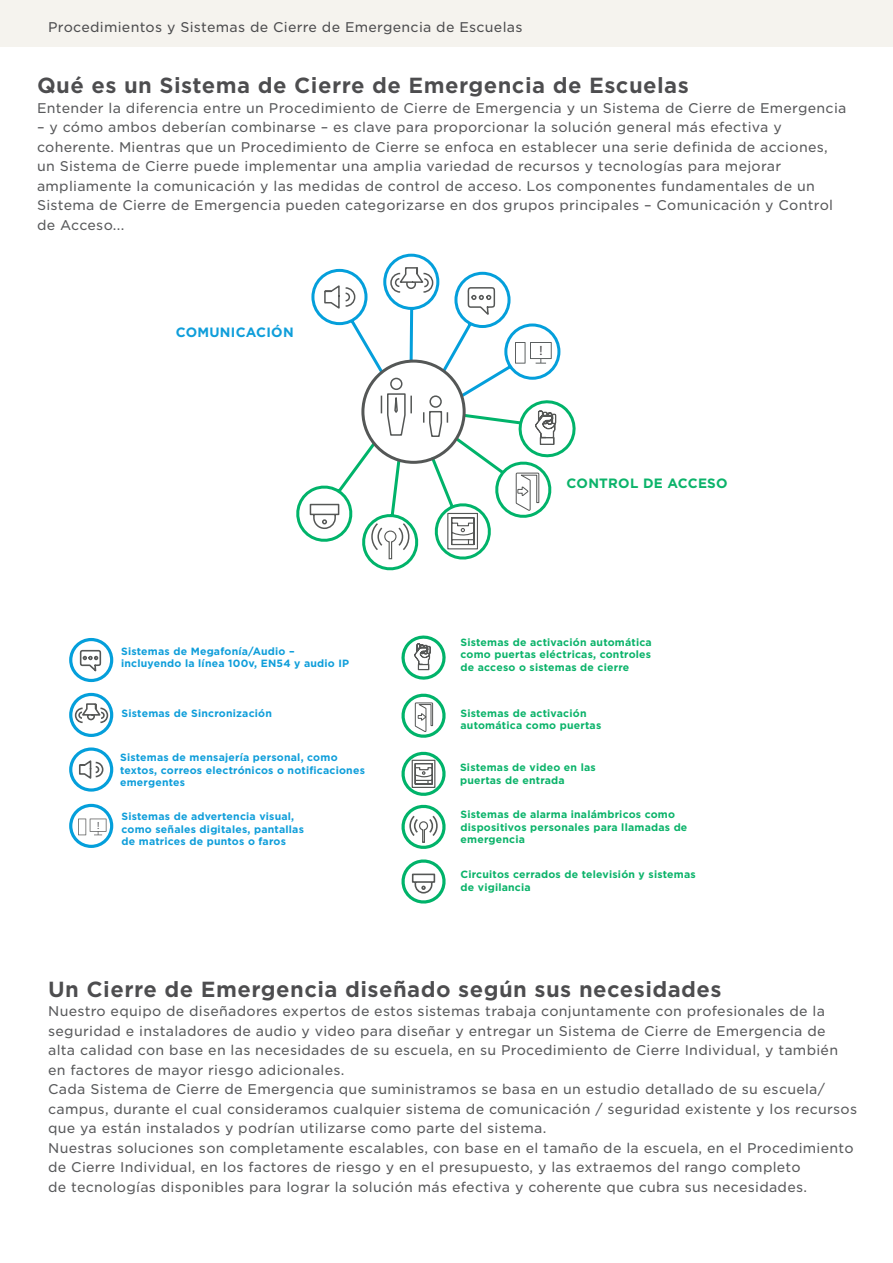
<style>
.page{position:relative;width:893px;height:1263px;background:#fff}
.page>*{position:absolute;margin:0;border:0;box-sizing:border-box;transform-origin:0 0}
.t1{font:700 21px "Gotham S Sm";letter-spacing:.02em;color:#4d4d4f}
.t2{font:13.5px/19.5px "Gotham S Sm";letter-spacing:.02em;color:#58595b}
.t3{font:13.5px "Gotham S Sm";letter-spacing:.02em;color:#4d4d4f}
.t4{font:700 13.5px "Gotham";letter-spacing:.02em;color:#0bb36a}
.t5{font:700 13.5px "Gotham";letter-spacing:.02em;color:#0f9eda}
.t6{font:13.5px "Myriad Pro";color:#414042}
.t7{font:700 10.5px/12.6px "Gotham";letter-spacing:.02em;color:#0bb36a}
.t8{font:700 10.5px/12.6px "Gotham";letter-spacing:.02em;color:#0f9eda}
.t9{font:10.35px "Myriad Pro";color:#58595b}
</style>
<div class="page">
<div style="left:0;top:0;width:893px;height:47px;background:#f5f3ee"></div>
<hr style="left:892px;top:0;width:1px;height:47px;background:#e7e2d5">
<div style="left:69px;top:638px;width:44px;height:44px;border:3px solid #049fdb;border-radius:50%"></div>
<svg style="left:79px;top:649px;width:23px;height:23px"></svg>
<div style="left:69px;top:693px;width:44px;height:44px;border:3px solid #049fdb;border-radius:50%"></div>
<svg style="left:74px;top:702px;width:35px;height:22px"></svg>
<div style="left:69px;top:747px;width:44px;height:45px;border:3px solid #049fdb;border-radius:50%"></div>
<svg style="left:79px;top:760px;width:25px;height:19px"></svg>
<div style="left:69px;top:804px;width:44px;height:44px;border:3px solid #049fdb;border-radius:50%"></div>
<svg style="left:78px;top:818px;width:28px;height:17px"></svg>
<svg style="left:401px;top:635px;width:45px;height:45px"></svg>
<svg style="left:401px;top:693px;width:45px;height:45px"></svg>
<svg style="left:401px;top:751px;width:45px;height:45px"></svg>
<svg style="left:401px;top:859px;width:45px;height:45px"></svg>
<svg style="left:296px;top:253px;width:280px;height:318px"></svg>
<svg style="left:401px;top:804px;width:45px;height:45px"></svg>
<p class="t3" style="left:48px;top:18px;width:476px">Procedimientos y Sistemas de Cierre de Emergencia de Escuelas</p>
<h1 class="t1" style="left:37px;top:71px;width:653px">Qué es un Sistema de Cierre de Emergencia de Escuelas</h1>
<p class="t2" style="left:37px;top:98px;width:811px">Entender la diferencia entre un Procedimiento de Cierre de Emergencia y un Sistema de Cierre de Emergencia</p>
<p class="t2" style="left:37px;top:117px;width:797px">– y cómo ambos deberían combinarse – es clave para proporcionar la solución general más efectiva y coherente. Mientras que un Procedimiento de Cierre se enfoca en establecer una serie definida de acciones, un Sistema de Cierre puede implementar una amplia variedad de recursos y tecnologías para mejorar ampliamente la comunicación y las medidas de control de acceso. Los componentes fundamentales de un Sistema de Cierre de Emergencia pueden categorizarse en dos grupos principales – Comunicación y Control de Acceso...</p>
<p class="t5" style="left:176px;top:323px;width:119px">COMUNICACIÓN</p>
<p class="t9" style="left:97px;top:819px;width:4px">!</p>
<p class="t8" style="left:121px;top:644px;width:229px">Sistemas de Megafonía/Audio – incluyendo la línea 100v, EN54 y audio IP</p>
<p class="t8" style="left:122px;top:707px;width:152px">Sistemas de Sincronización</p>
<p class="t8" style="left:120px;top:751px;width:246px">Sistemas de mensajería personal, como textos, correos electrónicos o notificaciones emergentes</p>
<p class="t8" style="left:122px;top:810px;width:184px">Sistemas de advertencia visual, como señales digitales, pantallas de matrices de puntos o faros</p>
<p class="t6" style="left:539px;top:342px;width:5px">!</p>
<p class="t4" style="left:567px;top:474px;width:163px">CONTROL DE ACCESO</p>
<p class="t7" style="left:460px;top:636px;width:193px;text-align:justify">Sistemas de activación automática como puertas eléctricas, controles de acceso o sistemas de cierre</p>
<p class="t7" style="left:460px;top:707px;width:142px">Sistemas de activación automática como puertas</p>
<p class="t7" style="left:460px;top:761px;width:137px">Sistemas de video en las puertas de entrada</p>
<p class="t7" style="left:460px;top:808px;width:228px">Sistemas de alarma inalámbricos como dispositivos personales para llamadas de emergencia</p>
<p class="t7" style="left:460px;top:868px;width:237px">Circuitos cerrados de televisión y sistemas de vigilancia</p>
<h1 class="t1" style="left:48px;top:974px;width:675px">Un Cierre de Emergencia diseñado según sus necesidades</h1>
<p class="t2" style="left:48px;top:1001px;width:811px">Nuestro equipo de diseñadores expertos de estos sistemas trabaja conjuntamente con profesionales de la seguridad e instaladores de audio y video para diseñar y entregar un Sistema de Cierre de Emergencia de<br>alta calidad con base en las necesidades de su escuela, en su Procedimiento de Cierre Individual, y también en factores de mayor riesgo adicionales.<br>Cada Sistema de Cierre de Emergencia que suministramos se basa en un estudio detallado de su escuela/ campus, durante el cual consideramos cualquier sistema de comunicación / seguridad existente y los recursos que ya están instalados y podrían utilizarse como parte del sistema.<br>Nuestras soluciones son completamente escalables, con base en el tamaño de la escuela, en el Procedimiento de Cierre Individual, en los factores de riesgo y en el presupuesto, y las extraemos del rango completo<br>de tecnologías disponibles para lograr la solución más efectiva y coherente que cubra sus necesidades.</p>
</div>
